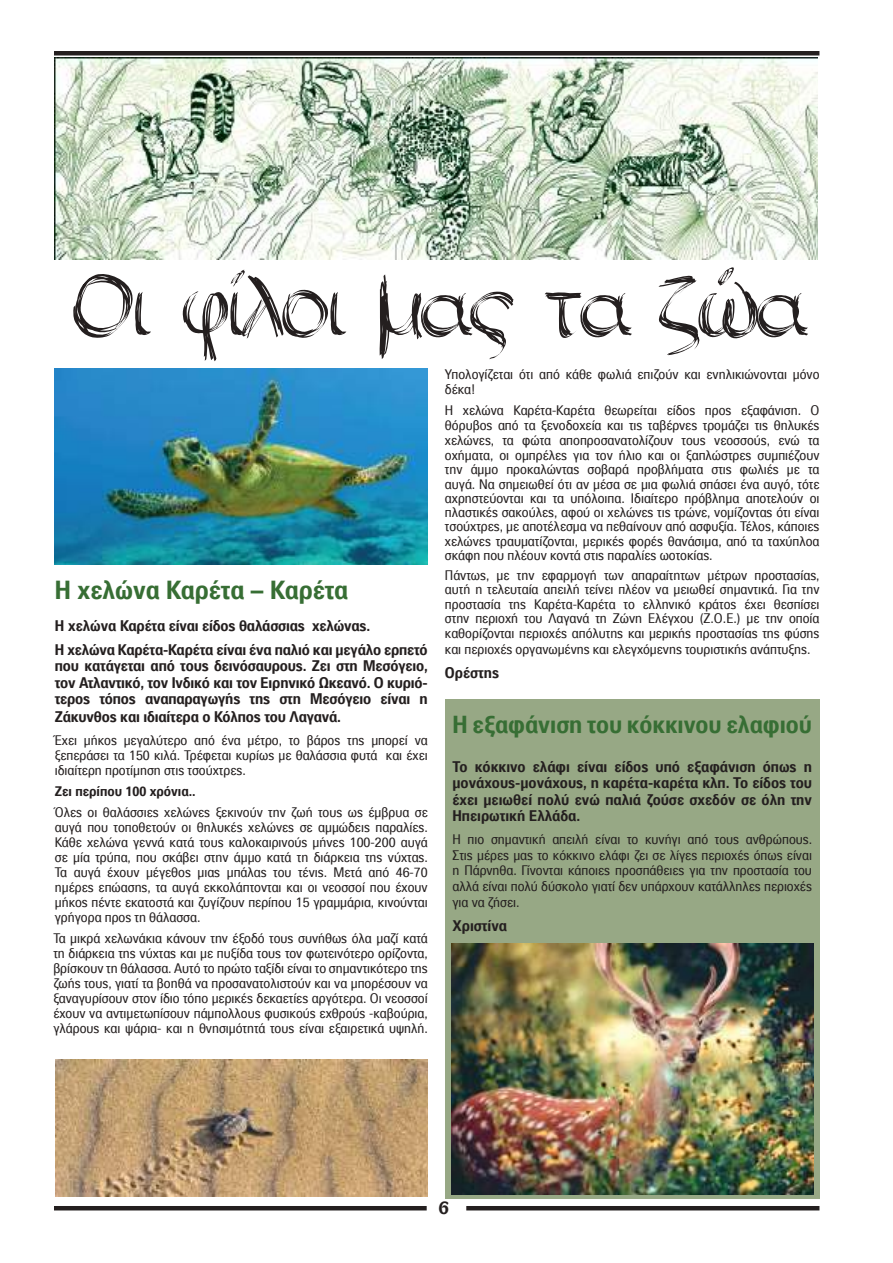
<style>
.page{position:relative;width:893px;height:1263px;background:#fff}
.page>*{position:absolute;margin:0;border:0;box-sizing:border-box;transform-origin:0 0}
.t1{font:112.5px "Aka Acid GR Ghost Story";letter-spacing:-.02em;color:#241f1f}
.t2{font:700 25.5px "PF Paperback";color:#376e34}
.t3{font:700 24px "PF Paperback";color:#376e34}
.t4{font:700 18px "PF Armonia";color:#241f1f}
.t5{font:700 15px/16.5px "PF Paperback";letter-spacing:-.01em;color:#241f1f;text-align:justify}
.t6{font:13.5px/15px "PF Paperback";color:#241f1f;text-align:justify}
.t7{font:700 13.5px "PF Paperback";color:#241f1f}
</style>
<div class="page">
<hr style="left:466px;top:1206px;width:353px;height:4px;background:#241f1f">
<div style="left:54px;top:51px;width:765px;height:5px;background:#241f1f"></div>
<hr style="left:54px;top:1206px;width:373px;height:4px;background:#241f1f">
<div style="left:445px;top:699px;width:374px;height:499px;background:#97a885"></div>
<img style="left:54px;top:57px;width:764px;height:202px">
<img style="left:451px;top:944px;width:362px;height:250px">
<img style="left:54px;top:368px;width:374px;height:197px">
<img style="left:55px;top:1060px;width:373px;height:136px">
<h1 class="t1" style="left:74px;top:251px;width:736px">Οι φίλοι μας τα ζώα</h1>
<h2 class="t2" style="left:55px;top:574px;width:295px">Η χελώνα Καρέτα – Καρέτα</h2>
<p class="t5" style="left:55px;top:613px;width:374px;line-height:24px">Η χελώνα Καρέτα είναι είδος θαλάσσιας χελώνας.<br>Η χελώνα Καρέτα-Καρέτα είναι ένα παλιό και μεγάλο ερπετό</p>
<p class="t5" style="left:55px;top:657px;width:375px">που κατάγεται από τους δεινόσαυρους. Ζει στη Μεσόγειο, τον Ατλαντικό, τον Ινδικό και τον Ειρηνικό Ωκεανό. Ο κυριό&shy;τερος τόπος αναπαραγωγής της στη Μεσόγειο είναι η</p>
<p class="t5" style="left:55px;top:708px;width:288px">Ζάκυνθος και ιδιαίτερα ο Κόλπος του Λαγανά.</p>
<p class="t6" style="left:55px;top:732px;width:374px">Έχει μήκος μεγαλύτερο από ένα μέτρο, το βάρος της μπορεί να ξεπεράσει τα 150 κιλά. Τρέφεται κυρίως με θαλάσσια φυτά και έχει ιδιαίτερη προτίμηση στις τσούχτρες.</p>
<p class="t7" style="left:55px;top:782px;width:142px">Ζει περίπου 100 χρόνια..</p>
<p class="t6" style="left:55px;top:804px;width:375px">Όλες οι θαλάσσιες χελώνες ξεκινούν την ζωή τους ως έμβρυα σε αυγά που τοποθετούν οι θηλυκές χελώνες σε αμμώδεις παραλίες.<br>Κάθε χελώνα γεννά κατά τους καλοκαιρινούς μήνες 100-200 αυγά σε μία τρύπα, που σκάβει στην άμμο κατά τη διάρκεια της νύχτας.<br>Τα αυγά έχουν μέγεθος μιας μπάλας του τένις. Μετά από 46-70 ημέρες επώασης, τα αυγά εκκολάπτονται και οι νεοσσοί που έχουν μήκος πέντε εκατοστά και ζυγίζουν περίπου 15 γραμμάρια, κινούνται γρήγορα προς τη θάλασσα.</p>
<p class="t6" style="left:53px;top:930px;width:376px">Τα μικρά χελωνάκια κάνουν την έξοδό τους συνήθως όλα μαζί κατά τη διάρκεια της νύχτας και με πυξίδα τους τον φωτεινότερο ορίζοντα, βρίσκουν τη θάλασσα. Αυτό το πρώτο ταξίδι είναι το σημαντικότερο της ζωής τους, γιατί τα βοηθά να προσανατολιστούν και να μπορέσουν να ξαναγυρίσουν στον ίδιο τόπο μερικές δεκαετίες αργότερα. Οι νεοσσοί έχουν να αντιμετωπίσουν πάμπολλους φυσικούς εχθρούς -καβούρια, γλάρους και ψάρια- και η θνησιμότητά τους είναι εξαιρετικά υψηλή.</p>
<p class="t6" style="left:445px;top:366px;width:376px">Υπολογίζεται ότι από κάθε φωλιά επιζούν και ενηλικιώνονται μόνο δέκα!</p>
<p class="t6" style="left:445px;top:403px;width:376px;line-height:14.4px">Η χελώνα Καρέτα-Καρέτα θεωρείται είδος προς εξαφάνιση. Ο θόρυβος από τα ξενοδοχεία και τις ταβέρνες τρομάζει τις θηλυκές χελώνες, τα φώτα αποπροσανατολίζουν τους νεοσσούς, ενώ τα οχήματα, οι ομπρέλες για τον ήλιο και οι ξαπλώστρες συμπιέζουν την άμμο προκαλώντας σοβαρά προβλήματα στις φωλιές με τα αυγά. Να σημειωθεί ότι αν μέσα σε μια φωλιά σπάσει ένα αυγό, τότε αχρηστεύονται και τα υπόλοιπα. Ιδιαίτερο πρόβλημα αποτελούν οι πλαστικές σακούλες, αφού οι χελώνες τις τρώνε, νομίζοντας ότι είναι τσούχτρες, με αποτέλεσμα να πεθαίνουν από ασφυξία. Τέλος, κάποιες χελώνες τραυματίζονται, μερικές φορές θανάσιμα, από τα ταχύπλοα σκάφη που πλέουν κοντά στις παραλίες ωοτοκίας.</p>
<p class="t6" style="left:445px;top:567px;width:376px">Πάντως, με την εφαρμογή των απαραίτητων μέτρων προστασίας, αυτή η τελευταία απειλή τείνει πλέον να μειωθεί σημαντικά. Για την προστασία της Καρέτα-Καρέτα το ελληνικό κράτος έχει θεσπίσει στην περιοχή του Λαγανά τη Ζώνη Ελέγχου (Ζ.Ο.Ε.) με την οποία καθορίζονται περιοχές απόλυτης και μερικής προστασίας της φύσης και περιοχές οργανωμένης και ελεγχόμενης τουριστικής ανάπτυξης.</p>
<p class="t5" style="left:445px;top:664px;width:56px">Ορέστης</p>
<h3 class="t3" style="left:452px;top:709px;width:361px">Η εξαφάνιση του κόκκινου ελαφιού</h3>
<p class="t5" style="left:452px;top:758px;width:361px">Το κόκκινο ελάφι είναι είδος υπό εξαφάνιση όπως η μονάχους-μονάχους, η καρέτα-καρέτα κλπ. Το είδος του έχει μειωθεί πολύ ενώ παλιά ζούσε σχεδόν σε όλη την Ηπειρωτική Ελλάδα.</p>
<p class="t6" style="left:452px;top:830px;width:361px;line-height:15.9px">Η πιο σημαντική απειλή είναι το κυνήγι από τους ανθρώπους.<br>Στις μέρες μας το κόκκινο ελάφι ζει σε λίγες περιοχές όπως είναι η Πάρνηθα. Γίνονται κάποιες προσπάθειες για την προστασία του αλλά είναι πολύ δύσκολο γιατί δεν υπάρχουν κατάλληλες περιοχές για να ζήσει.</p>
<p class="t5" style="left:452px;top:917px;width:56px">Χριστίνα</p>
<h3 class="t4" style="left:439px;top:1196px;width:12px">6</h3>
</div>
